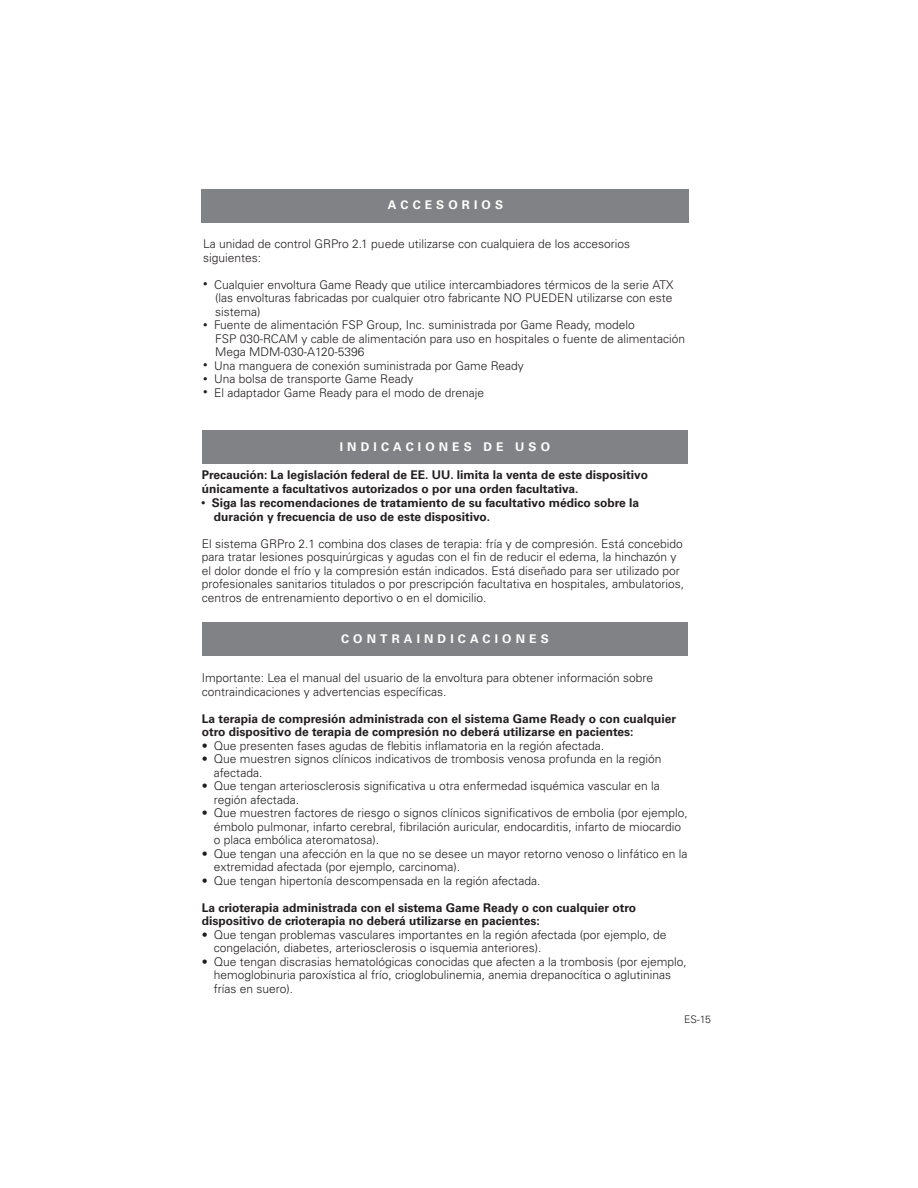
<style>
.page{position:relative;width:918px;height:1188px;background:#fff}
.page>*{position:absolute;margin:0;border:0;box-sizing:border-box;transform-origin:0 0}
.bullets{font:300 12px/13.5px "Univers LT Std";color:#231f20}
.Text{font:300 12px/13.5px "Univers LT Std";color:#231f20}
.Text-2{font:700 12px/13.5px "Univers LT Std";color:#231f20}
.Text_sp_after{font:700 12px/13.5px "Univers LT Std";color:#231f20}
.bullets-2{font:700 12px/13.5px "Univers LT Std";color:#231f20}
.Page_header{font:700 12px "Univers LT Std";letter-spacing:.345em;color:#fff}
.t1{font:300 10.5px "Univers LT Std";color:#231f20}
.s1{font-size:9px}
</style>
<div class="page">
<div style="left:202px;top:622px;width:486px;height:34px;background:#808285"></div>
<div style="left:202px;top:430px;width:486px;height:34px;background:#808285"></div>
<div style="left:202px;top:189px;width:487px;height:34px;background:#808285"></div>
<p class="Page_header" style="left:388px;top:198px;width:117px">ACCESORIOS</p>
<p class="Text" style="left:203px;top:237px;width:429px">La unidad de control GRPro 2.1 puede utilizarse con cualquiera de los accesorios siguientes:</p>
<p class="Text" style="left:215px;top:278px;width:460px;text-align:justify;text-indent:-12px"><span class="s1">•</span> Cualquier envoltura Game Ready que utilice intercambiadores térmicos de la serie ATX (las envolturas fabricadas por cualquier otro fabricante NO PUEDEN utilizarse con este sistema)</p>
<p class="bullets" style="left:215px;top:318px;width:471px;text-indent:-12px"><span class="s1">•</span> Fuente de alimentación FSP Group, Inc. suministrada por Game Ready, modelo<br>FSP 030-RCAM y cable de alimentación para uso en hospitales o fuente de alimentación<br>Mega MDM-030-A120-5396</p>
<p class="bullets" style="left:203px;top:359px;width:322px"><span class="s1">•</span> Una manguera de conexión suministrada por Game Ready</p>
<p class="bullets" style="left:203px;top:372px;width:212px"><span class="s1">•</span> Una bolsa de transporte Game Ready</p>
<p class="bullets" style="left:203px;top:386px;width:283px"><span class="s1">•</span> El adaptador Game Ready para el modo de drenaje</p>
<p class="Page_header" style="left:340px;top:440px;width:212px">INDICACIONES DE USO</p>
<p class="Text_sp_after" style="left:202px;top:468px;width:448px">Precaución: La legislación federal de EE. UU. limita la venta de este dispositivo únicamente a facultativos autorizados o por una orden facultativa.</p>
<p class="bullets-2" style="left:214px;top:496px;width:427px;text-indent:-12px"><span class="s1">•</span> Siga las recomendaciones de tratamiento de su facultativo médico sobre la duración y frecuencia de uso de este dispositivo.</p>
<p class="Text" style="left:202px;top:537px;width:484px">El sistema GRPro 2.1 combina dos clases de terapia: fría y de compresión. Está concebido para tratar lesiones posquirúrgicas y agudas con el fin de reducir el edema, la hinchazón y el dolor donde el frío y la compresión están indicados. Está diseñado para ser utilizado por profesionales sanitarios titulados o por prescripción facultativa en hospitales, ambulatorios, centros de entrenamiento deportivo o en el domicilio.</p>
<p class="Page_header" style="left:341px;top:632px;width:209px">CONTRAINDICACIONES</p>
<p class="Text" style="left:202px;top:671px;width:453px">Importante: Lea el manual del usuario de la envoltura para obtener información sobre contraindicaciones y advertencias específicas.</p>
<p class="Text-2" style="left:202px;top:712px;width:476px">La terapia de compresión administrada con el sistema Game Ready o con cualquier otro dispositivo de terapia de compresión no deberá utilizarse en pacientes:</p>
<p class="bullets" style="left:202px;top:739px;width:404px">• Que presenten fases agudas de flebitis inflamatoria en la región afectada.</p>
<p class="bullets" style="left:214px;top:752px;width:449px;text-indent:-12px">• Que muestren signos clínicos indicativos de trombosis venosa profunda en la región afectada.</p>
<p class="bullets" style="left:214px;top:779px;width:447px;text-indent:-12px">• Que tengan arteriosclerosis significativa u otra enfermedad isquémica vascular en la región afectada.</p>
<p class="bullets" style="left:214px;top:806px;width:476px;text-indent:-12px">• Que muestren factores de riesgo o signos clínicos significativos de embolia (por ejemplo, émbolo pulmonar, infarto cerebral, fibrilación auricular, endocarditis, infarto de miocardio o placa embólica ateromatosa).</p>
<p class="bullets" style="left:214px;top:847px;width:475px;text-indent:-12px">• Que tengan una afección en la que no se desee un mayor retorno venoso o linfático en la extremidad afectada (por ejemplo, carcinoma).</p>
<p class="bullets" style="left:202px;top:874px;width:340px">• Que tengan hipertonía descompensada en la región afectada.</p>
<p class="Text-2" style="left:202px;top:901px;width:436px">La crioterapia administrada con el sistema Game Ready o con cualquier otro dispositivo de crioterapia no deberá utilizarse en pacientes:</p>
<p class="bullets" style="left:214px;top:928px;width:454px;text-indent:-12px">• Que tengan problemas vasculares importantes en la región afectada (por ejemplo, de congelación, diabetes, arteriosclerosis o isquemia anteriores).</p>
<p class="bullets" style="left:214px;top:955px;width:475px;text-indent:-12px">• Que tengan discrasias hematológicas conocidas que afecten a la trombosis (por ejemplo, hemoglobinuria paroxística al frío, crioglobulinemia, anemia drepanocítica o aglutininas frías en suero).</p>
<p class="t1" style="left:684px;top:1013px;width:28px">ES-15</p>
</div>
